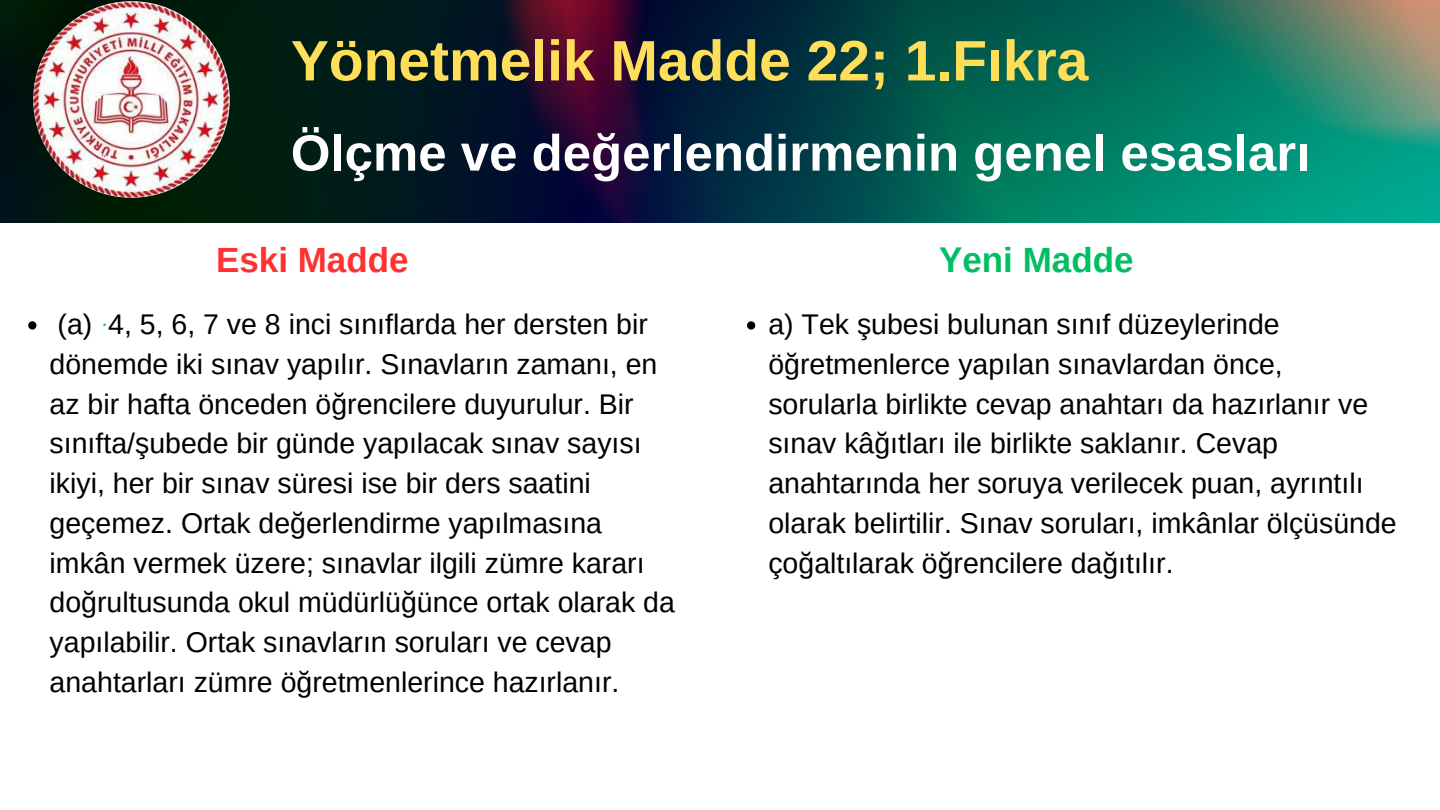
<style>
.page{position:relative;width:1440px;height:810px;background:#fff}
.page>*{position:absolute;margin:0;border:0;box-sizing:border-box;transform-origin:0 0}
.t1{font:700 57px "Arimo";color:#ffde59}
.t2{font:700 51px "Arimo";color:#fff}
.t3{font:700 35px "Arimo";color:#ff3131}
.t4{font:700 35px "Arimo";color:#00bf63}
.t5{font:28.5px/39.8px "Arimo";color:#000}
</style>
<div class="page">
<img style="left:0;top:0;width:1440px;height:223px">
<svg style="left:28px;top:321px;width:8px;height:9px"></svg>
<img style="left:33px;top:1px;width:197px;height:197px;border-radius:50%">
<svg style="left:747px;top:321px;width:8px;height:9px"></svg>
<p class="t1" style="left:291px;top:29px;width:799px">Yönetmelik Madde 22; 1.Fıkra</p>
<p class="t2" style="left:291px;top:124px;width:1021px">Ölçme ve değerlendirmenin genel esasları</p>
<p class="t3" style="left:216px;top:240px;width:194px">Eski Madde</p>
<p class="t4" style="left:939px;top:240px;width:196px">Yeni Madde</p>
<p class="t5" style="left:50px;top:304px;width:627px">(a) 4, 5, 6, 7 ve 8 inci sınıflarda her dersten bir dönemde iki sınav yapılır. Sınavların zamanı, en az bir hafta önceden öğrencilere duyurulur. Bir sınıfta/şubede bir günde yapılacak sınav sayısı ikiyi, her bir sınav süresi ise bir ders saatini geçemez. Ortak değerlendirme yapılmasına imkân vermek üzere; sınavlar ilgili zümre kararı doğrultusunda okul müdürlüğünce ortak olarak da yapılabilir. Ortak sınavların soruları ve cevap anahtarları zümre öğretmenlerince hazırlanır.</p>
<p class="t5" style="left:768px;top:304px;width:630px">a) Tek şubesi bulunan sınıf düzeylerinde öğretmenlerce yapılan sınavlardan önce, sorularla birlikte cevap anahtarı da hazırlanır ve sınav kâğıtları ile birlikte saklanır. Cevap anahtarında her soruya verilecek puan, ayrıntılı olarak belirtilir. Sınav soruları, imkânlar ölçüsünde çoğaltılarak öğrencilere dağıtılır.</p>
</div>
